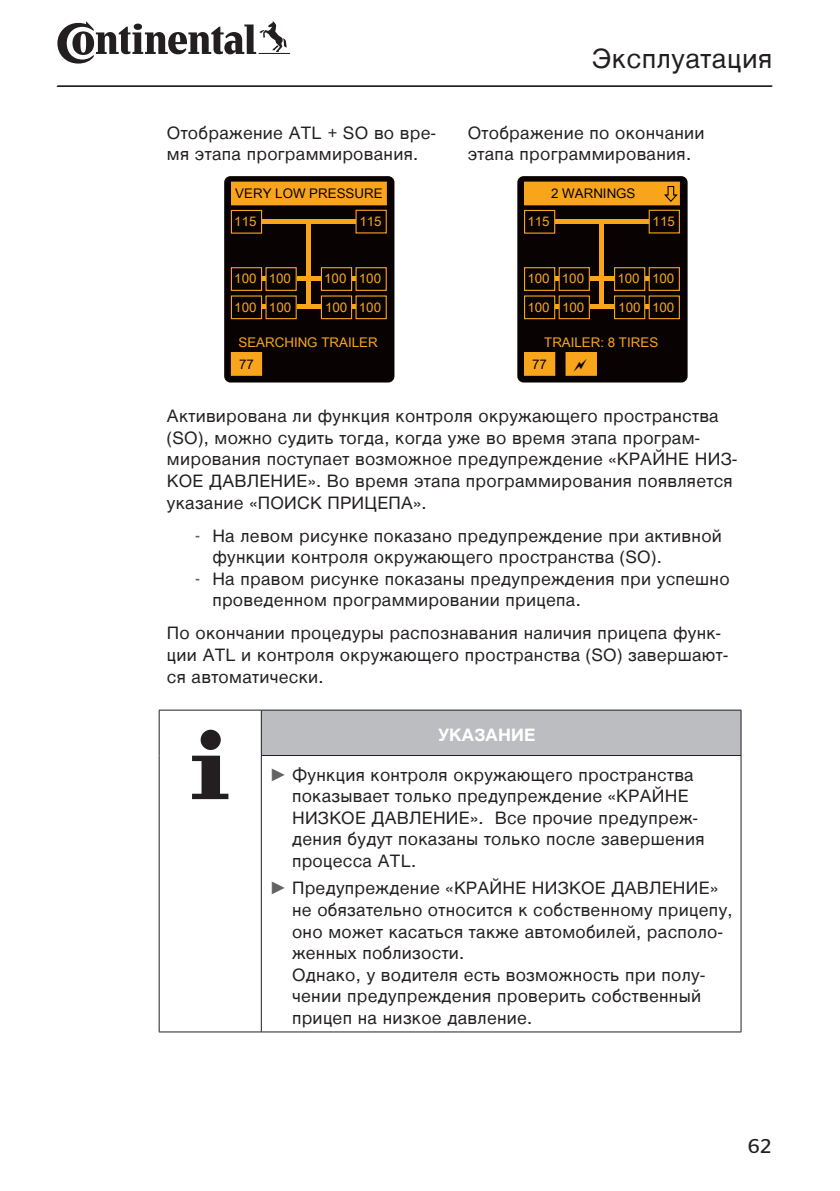
<style>
.page{position:relative;width:840px;height:1191px;background:#fff}
.page>*{position:absolute;margin:0;border:0;box-sizing:border-box;transform-origin:0 0}
.t1{font:28px "Nimbus Sans ME";letter-spacing:.015em;color:#231f20}
.t2{font:20px "Continental Stag Sans";color:#231f20}
.t3{font:18px/21.6px "Nimbus Sans ME";letter-spacing:.015em;color:#231f20}
.t4{font:13.4px "Arial Unicode MS";color:#f9a51b}
.t5{font:13.4px "Arial Unicode MS";color:#080302}
.s1{font-family:"Continental Stag Sans";color:#636366}
.s2{font-weight:700;color:#fff}
.s3{font-family:"Arial";color:#636366}
</style>
<div class="page">
<hr style="left:57px;top:86px;width:714px;height:1px;background:#231f20">
<hr style="left:57px;top:85px;width:715px;height:1px;background:#231f20">
<svg style="left:57px;top:21px;width:233px;height:43px"></svg>
<div style="left:224px;top:176px;width:170px;height:206px;background:#080302;border-radius:6px"></div>
<hr style="left:245px;top:220px;width:127px;height:4px;background:#f9a51b">
<div style="left:245px;top:276px;width:127px;height:5px;background:#f9a51b"></div>
<div style="left:306px;top:220px;width:5px;height:60px;background:#f9a51b"></div>
<div style="left:231px;top:182px;width:155px;height:23px;background:#f9a51b"></div>
<div style="left:231px;top:210px;width:30px;height:23px;background:#080302"></div>
<div style="left:231px;top:210px;width:31px;height:24px;border:1px solid #f9a51b"></div>
<div style="left:356px;top:268px;width:30px;height:22px;background:#080302"></div>
<div style="left:355px;top:267px;width:31px;height:24px;border:1px solid #f9a51b"></div>
<div style="left:321px;top:268px;width:30px;height:22px;background:#080302"></div>
<div style="left:321px;top:267px;width:31px;height:24px;border:1px solid #f9a51b"></div>
<div style="left:231px;top:268px;width:30px;height:22px;background:#080302"></div>
<div style="left:231px;top:267px;width:31px;height:24px;border:1px solid #f9a51b"></div>
<hr style="left:245px;top:305px;width:127px;height:4px;background:#f9a51b">
<div style="left:306px;top:248px;width:5px;height:61px;background:#f9a51b"></div>
<div style="left:356px;top:296px;width:30px;height:23px;background:#080302"></div>
<div style="left:355px;top:295px;width:31px;height:24px;border:1px solid #f9a51b"></div>
<div style="left:321px;top:296px;width:30px;height:23px;background:#080302"></div>
<div style="left:321px;top:295px;width:31px;height:24px;border:1px solid #f9a51b"></div>
<div style="left:231px;top:296px;width:30px;height:23px;background:#080302"></div>
<div style="left:231px;top:295px;width:31px;height:24px;border:1px solid #f9a51b"></div>
<div style="left:231px;top:353px;width:30px;height:22px;background:#f9a51b"></div>
<div style="left:231px;top:352px;width:31px;height:24px;border:1px solid #f9a51b"></div>
<div style="left:266px;top:296px;width:30px;height:23px;background:#080302"></div>
<div style="left:265px;top:295px;width:31px;height:24px;border:1px solid #f9a51b"></div>
<div style="left:356px;top:210px;width:30px;height:23px;background:#080302"></div>
<div style="left:355px;top:210px;width:31px;height:23px;border:1px solid #f9a51b"></div>
<div style="left:266px;top:268px;width:30px;height:22px;background:#080302"></div>
<div style="left:265px;top:267px;width:31px;height:24px;border:1px solid #f9a51b"></div>
<div style="left:517px;top:176px;width:170px;height:206px;background:#080302;border-radius:6px"></div>
<hr style="left:538px;top:220px;width:126px;height:4px;background:#f9a51b">
<div style="left:538px;top:276px;width:126px;height:5px;background:#f9a51b"></div>
<hr style="left:599px;top:220px;width:4px;height:60px;background:#f9a51b">
<div style="left:524px;top:182px;width:155px;height:23px;background:#f9a51b"></div>
<div style="left:524px;top:210px;width:30px;height:23px;background:#080302"></div>
<div style="left:523px;top:210px;width:32px;height:24px;border:1px solid #f9a51b"></div>
<div style="left:648px;top:268px;width:31px;height:22px;background:#080302"></div>
<div style="left:648px;top:267px;width:31px;height:24px;border:1px solid #f9a51b"></div>
<div style="left:614px;top:268px;width:30px;height:22px;background:#080302"></div>
<div style="left:613px;top:267px;width:32px;height:24px;border:1px solid #f9a51b"></div>
<div style="left:524px;top:268px;width:30px;height:22px;background:#080302"></div>
<div style="left:523px;top:267px;width:32px;height:24px;border:1px solid #f9a51b"></div>
<hr style="left:538px;top:305px;width:126px;height:4px;background:#f9a51b">
<hr style="left:599px;top:248px;width:4px;height:61px;background:#f9a51b">
<div style="left:648px;top:296px;width:31px;height:23px;background:#080302"></div>
<div style="left:648px;top:295px;width:31px;height:24px;border:1px solid #f9a51b"></div>
<div style="left:614px;top:296px;width:30px;height:23px;background:#080302"></div>
<div style="left:613px;top:295px;width:32px;height:24px;border:1px solid #f9a51b"></div>
<div style="left:524px;top:296px;width:30px;height:23px;background:#080302"></div>
<div style="left:523px;top:295px;width:32px;height:24px;border:1px solid #f9a51b"></div>
<div style="left:524px;top:353px;width:30px;height:22px;background:#f9a51b"></div>
<div style="left:523px;top:352px;width:32px;height:24px;border:1px solid #f9a51b"></div>
<div style="left:559px;top:296px;width:30px;height:23px;background:#080302"></div>
<div style="left:558px;top:295px;width:31px;height:24px;border:1px solid #f9a51b"></div>
<div style="left:565px;top:353px;width:31px;height:22px;background:#f9a51b"></div>
<div style="left:565px;top:352px;width:31px;height:24px;border:1px solid #f9a51b"></div>
<svg style="left:664px;top:185px;width:14px;height:17px"></svg>
<div style="left:648px;top:210px;width:31px;height:23px;background:#080302"></div>
<div style="left:648px;top:210px;width:31px;height:23px;border:1px solid #f9a51b"></div>
<div style="left:559px;top:268px;width:30px;height:22px;background:#080302"></div>
<div style="left:558px;top:267px;width:31px;height:24px;border:1px solid #f9a51b"></div>
<div style="left:261px;top:710px;width:479px;height:45px;background:#bcbdc0"></div>
<hr style="left:159px;top:1031px;width:102px;height:1px;background:#231f20">
<hr style="left:159px;top:710px;width:102px;height:1px;background:#231f20">
<hr style="left:159px;top:710px;width:1px;height:45px;background:#231f20">
<hr style="left:159px;top:755px;width:1px;height:276px;background:#231f20">
<hr style="left:261px;top:755px;width:1px;height:276px;background:#231f20">
<hr style="left:740px;top:755px;width:1px;height:276px;background:#231f20">
<hr style="left:261px;top:1031px;width:479px;height:1px;background:#231f20">
<hr style="left:261px;top:710px;width:479px;height:1px;background:#231f20">
<hr style="left:261px;top:710px;width:1px;height:45px;background:#231f20">
<hr style="left:740px;top:710px;width:1px;height:45px;background:#231f20">
<hr style="left:261px;top:755px;width:479px;height:1px;background:#231f20">
<svg style="left:192px;top:729px;width:36px;height:70px"></svg>
<h1 class="t1" style="left:590px;top:38px;width:183px">Эксплуатация</h1>
<p class="t3" style="left:167px;top:121px;width:270px">Отображение ATL + SO во вре&shy;мя этапа программирования.</p>
<p class="t3" style="left:467px;top:121px;width:238px">Отображение по окончании этапа программирования.</p>
<p class="t5" style="left:235px;top:184px;width:149px">VERY LOW PRESSURE</p>
<p class="t5" style="left:551px;top:184px;width:86px">2 WARNINGS</p>
<p class="t4" style="left:234px;top:212px;width:24px">115</p>
<p class="t4" style="left:359px;top:212px;width:24px">115</p>
<p class="t4" style="left:527px;top:212px;width:24px">115</p>
<p class="t4" style="left:652px;top:212px;width:24px">115</p>
<p class="t4" style="left:234px;top:269px;width:24px">100</p>
<p class="t4" style="left:324px;top:269px;width:58px">100 100</p>
<p class="t4" style="left:234px;top:297px;width:24px">100</p>
<p class="t4" style="left:268px;top:269px;width:24px">100</p>
<p class="t4" style="left:269px;top:297px;width:24px">100</p>
<p class="t4" style="left:358px;top:297px;width:24px">100</p>
<p class="t4" style="left:325px;top:297px;width:24px">100</p>
<p class="t4" style="left:527px;top:269px;width:24px">100</p>
<p class="t4" style="left:617px;top:269px;width:58px">100 100</p>
<p class="t4" style="left:527px;top:297px;width:24px">100</p>
<p class="t4" style="left:561px;top:269px;width:24px">100</p>
<p class="t4" style="left:561px;top:297px;width:24px">100</p>
<p class="t4" style="left:651px;top:297px;width:24px">100</p>
<p class="t4" style="left:618px;top:297px;width:24px">100</p>
<p class="t4" style="left:238px;top:332px;width:141px">SEARCHING TRAILER</p>
<p class="t4" style="left:544px;top:332px;width:115px">TRAILER: 8 TIRES</p>
<p class="t5" style="left:239px;top:354px;width:16px">77</p>
<p class="t5" style="left:532px;top:354px;width:16px">77</p>
<p class="t3" style="left:167px;top:405px;width:571px">Активирована ли функция контроля окружающего пространства (SO), можно судить тогда, когда уже во время этапа програм&shy;мирования поступает возможное предупреждение «КРАЙНЕ НИЗ-КОЕ ДАВЛЕНИЕ». Во время этапа программирования появляется указание «ПОИСК ПРИЦЕПА».</p>
<p class="t3" style="left:212px;top:524px;width:511px;text-indent:-17px"><span class="s1">-</span> На левом рисунке показано предупреждение при активной функции контроля окружающего пространства (SO).</p>
<p class="t3" style="left:212px;top:568px;width:518px;text-indent:-17px"><span class="s1">-</span> На правом рисунке показаны предупреждения при успешно проведенном программировании прицепа.</p>
<p class="t3" style="left:167px;top:622px;width:562px">По окончании процедуры распознавания наличия прицепа функ&shy;ции ATL и контроля окружающего пространства (SO) завершают&shy;ся автоматически.</p>
<p class="t3" style="left:269px;top:715px;width:426px;line-height:39.2px;text-indent:169px"><span class="s2">УКАЗАНИЕ<br></span><span class="s3">►</span> Функция контроля окружающего пространства</p>
<p class="t3" style="left:292px;top:785px;width:414px">показывает только предупреждение «КРАЙНЕ НИЗКОЕ ДАВЛЕНИЕ». Все прочие предупреж&shy;дения будут показаны только после завершения процесса ATL.</p>
<p class="t3" style="left:292px;top:877px;width:442px;text-indent:-23px"><span class="s3">►</span> Предупреждение «КРАЙНЕ НИЗКОЕ ДАВЛЕНИЕ» не обязательно относится к собственному прицепу, оно может касаться также автомобилей, располо&shy;женных поблизости.<br>Однако, у водителя есть возможность при полу&shy;чении предупреждения проверить собственный прицеп на низкое давление.</p>
<p class="t2" style="left:747px;top:1134px;width:25px">62</p>
</div>
